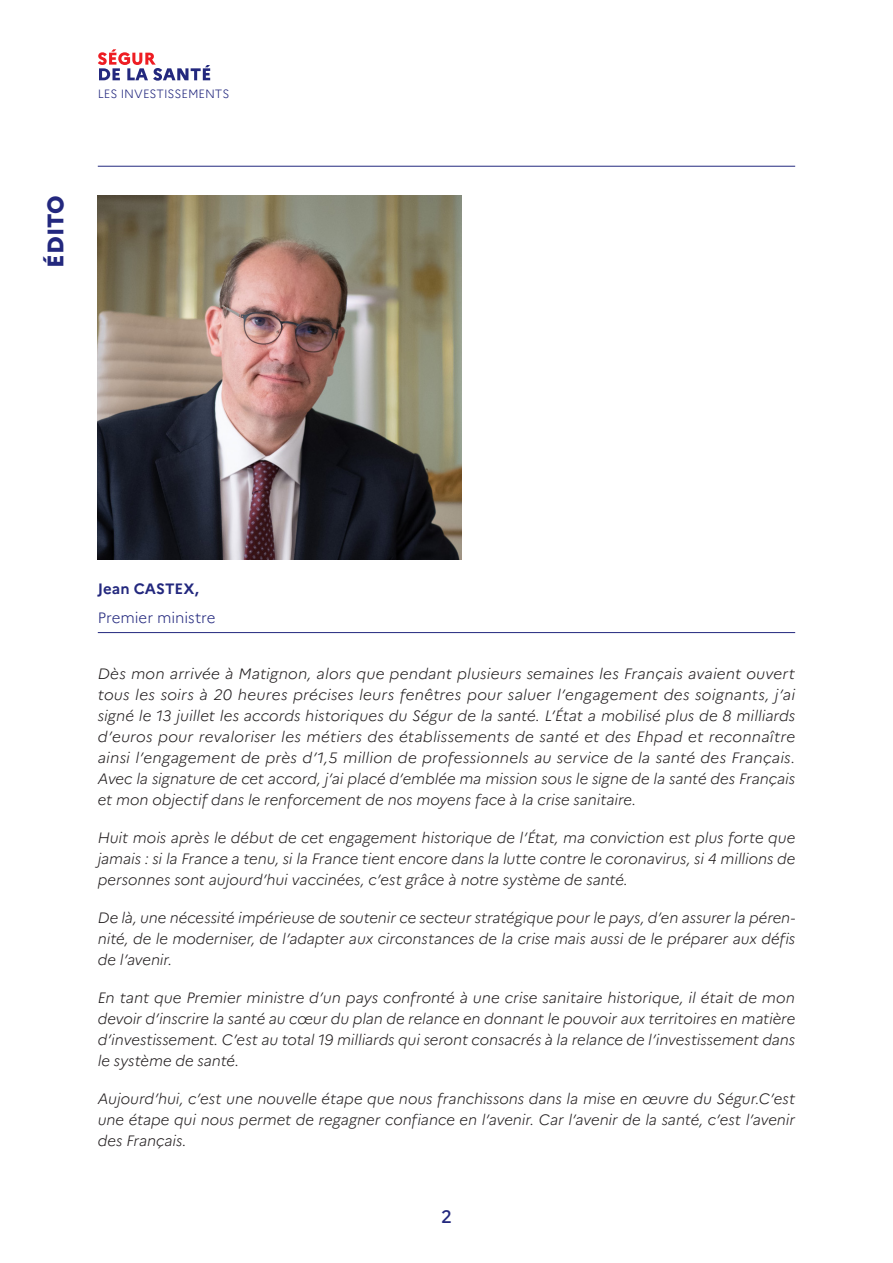
<style>
.page{position:relative;width:893px;height:1263px;background:#fff}
.page>*{position:absolute;margin:0;border:0;box-sizing:border-box;transform-origin:0 0}
.t1{font:800 22.5px "Marianne";color:#23287e}
.t2{font:500 18px "Marianne";color:#23287e}
.TC{font:italic 300 15px/21px "Marianne";letter-spacing:-.005em;color:#231f20;text-align:justify}
.TC-2{font:300 15px "Marianne";letter-spacing:-.005em;color:#23287e}
.TC-3{font:700 15px "Marianne";letter-spacing:.005em;color:#23287e}
.t3{font:300 12px "Marianne";color:#23287e}
</style>
<div class="page">
<hr style="left:98px;top:166px;width:697px;height:1px;background:#23287e">
<svg style="left:98px;top:49px;width:112px;height:32px"></svg>
<hr style="left:98px;top:632px;width:697px;height:1px;background:#23287e">
<img style="left:98px;top:196px;width:364px;height:364px">
<p class="t3" style="left:98px;top:87px;width:133px">LES INVESTISSEMENTS</p>
<p class="t1" style="left:42px;top:267px;width:73px;rotate:-90deg">ÉDITO</p>
<p class="TC-3" style="left:98px;top:579px;width:102px">Jean CASTEX,</p>
<p class="TC-2" style="left:98px;top:609px;width:119px">Premier ministre</p>
<p class="TC" style="left:98px;top:663px;width:699px">Dès mon arrivée à Matignon, alors que pendant plusieurs semaines les Français avaient ouvert tous les soirs à 20 heures précises leurs fenêtres pour saluer l’engagement des soignants, j’ai signé le 13 juillet les accords historiques du Ségur de la santé. L’État a mobilisé plus de 8 milliards d’euros pour revaloriser les métiers des établissements de santé et des Ehpad et reconnaître ainsi l’engagement de près d’1,5 million de professionnels au service de la santé des Français.<br>Avec la signature de cet accord, j’ai placé d’emblée ma mission sous le signe de la santé des Français et mon objectif dans le renforcement de nos moyens face à la crise sanitaire.</p>
<p class="TC" style="left:98px;top:827px;width:699px">Huit mois après le début de cet engagement historique de l’État, ma conviction est plus forte que jamais : si la France a tenu, si la France tient encore dans la lutte contre le coronavirus, si 4 millions de personnes sont aujourd’hui vaccinées, c’est grâce à notre système de santé.</p>
<p class="TC" style="left:98px;top:907px;width:699px">De là, une nécessité impérieuse de soutenir ce secteur stratégique pour le pays, d’en assurer la péren&shy;nité, de le moderniser, de l’adapter aux circonstances de la crise mais aussi de le préparer aux défis de l’avenir.</p>
<p class="TC" style="left:98px;top:987px;width:699px">En tant que Premier ministre d’un pays confronté à une crise sanitaire historique, il était de mon devoir d’inscrire la santé au cœur du plan de relance en donnant le pouvoir aux territoires en matière d’investissement. C’est au total 19 milliards qui seront consacrés à la relance de l’investissement dans le système de santé.</p>
<p class="TC" style="left:98px;top:1088px;width:699px">Aujourd’hui, c’est une nouvelle étape que nous franchissons dans la mise en œuvre du Ségur.C’est une étape qui nous permet de regagner confiance en l’avenir. Car l’avenir de la santé, c’est l’avenir des Français.</p>
<p class="t2" style="left:441px;top:1205px;width:12px">2</p>
</div>
